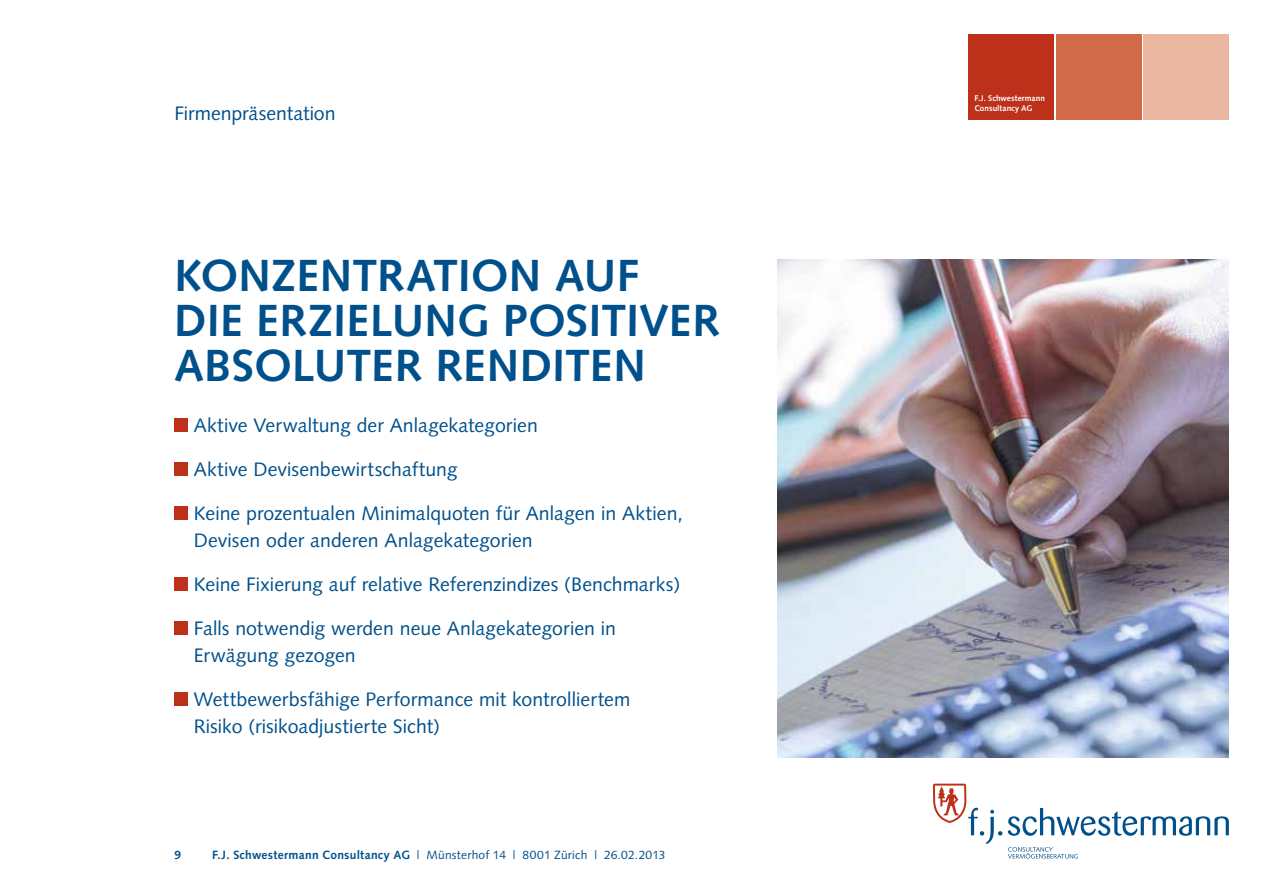
<style>
.page{position:relative;width:1263px;height:893px;background:#fff}
.page>*{position:absolute;margin:0;border:0;box-sizing:border-box;transform-origin:0 0}
.t1{font:700 45px "Syntax";letter-spacing:.005em;color:#00508c}
.t2{font:19.5px/27px "Syntax";color:#00508c}
.t3{font:12px "Syntax";letter-spacing:.015em;color:#00508c}
.t4{font:700 12px "Syntax";color:#00508c}
.t5{font:700 8.25px/10.5px "Syntax";letter-spacing:.005em;color:#fff}
.s1{font-weight:700}
</style>
<div class="page">
<div style="left:968px;top:34px;width:85px;height:85px;background:#bd301a"></div>
<div style="left:1056px;top:34px;width:85px;height:85px;background:#d06a48"></div>
<div style="left:1144px;top:34px;width:85px;height:85px;background:#e9b69f"></div>
<svg style="left:1008px;top:808px;width:221px;height:28px"></svg>
<svg style="left:1008px;top:847px;width:70px;height:12px"></svg>
<svg style="left:933px;top:784px;width:69px;height:60px"></svg>
<div style="left:174px;top:418px;width:14px;height:13px;background:#bd301a"></div>
<div style="left:174px;top:462px;width:14px;height:13px;background:#bd301a"></div>
<div style="left:174px;top:506px;width:14px;height:13px;background:#bd301a"></div>
<div style="left:174px;top:577px;width:14px;height:13px;background:#bd301a"></div>
<div style="left:174px;top:621px;width:14px;height:14px;background:#bd301a"></div>
<div style="left:174px;top:692px;width:14px;height:14px;background:#bd301a"></div>
<img style="left:778px;top:259px;width:451px;height:498px">
<p class="t2" style="left:174px;top:100px;width:163px">Firmenpräsentation</p>
<h1 class="t1" style="left:174px;top:250px;width:148px">Konzentrati</h1>
<h1 class="t1" style="left:471px;top:250px;width:112px">on auf</h1>
<h1 class="t1" style="left:174px;top:295px;width:22px">die</h1>
<h1 class="t1" style="left:256px;top:295px;width:168px">Erzie lung</h1>
<h1 class="t1" style="left:503px;top:295px;width:86px">positiver</h1>
<h1 class="t1" style="left:174px;top:340px;width:167px">absoluter</h1>
<h1 class="t1" style="left:436px;top:340px;width:54px">Renditen</h1>
<p class="t2" style="left:194px;top:411px;width:346px">Aktive Verwaltung der Anlagekategorien</p>
<p class="t2" style="left:194px;top:455px;width:265px">Aktive Devisenbewirtschaftung</p>
<p class="t2" style="left:194px;top:499px;width:490px">Keine prozentualen Minimalquoten für Anlagen in Aktien,<br>Devisen oder anderen Anlagekategorien</p>
<p class="t2" style="left:194px;top:570px;width:488px">Keine Fixierung auf relative Referenzindizes (Benchmarks)</p>
<p class="t2" style="left:194px;top:614px;width:424px">Falls notwendig werden neue Anlagekategorien in<br>Erwägung gezogen</p>
<p class="t2" style="left:194px;top:685px;width:438px">Wettbewerbsfähige Performance mit kontrolliertem<br>Risiko (risikoadjustierte Sicht)</p>
<p class="t4" style="left:174px;top:848px;width:8px">9</p>
<p class="t3" style="left:212px;top:848px;width:455px"><span class="s1">F.J. Schwestermann Consultancy AG</span> | Münsterhof 14 | 8001 Zürich | 26.02.2013</p>
<p class="t5" style="left:974px;top:93px;width:72px">F.J. Schwestermann<br>Consultancy AG</p>
</div>
